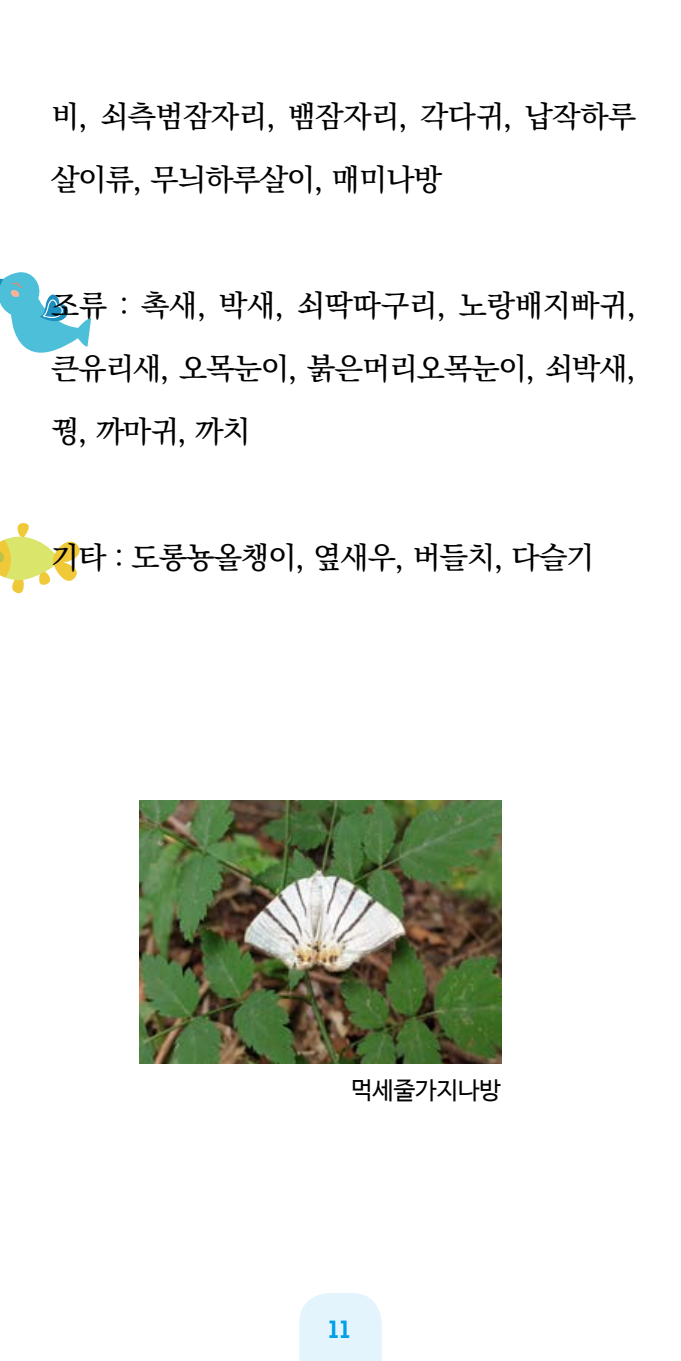
<style>
.page{position:relative;width:681px;height:1361px;background:#fff}
.page>*{position:absolute;margin:0;border:0;box-sizing:border-box;transform-origin:0 0}
.t1{font:700 36px "designhouse";color:#00a0e9}
.t2{font:500 30px/63px "Ko Pub World Batang";letter-spacing:-.025em;color:#000}
.t3{font:24px "Nanum Barun Gothic";color:#000}
</style>
<div class="page">
<svg style="left:299px;top:1293px;width:82px;height:68px;background:#e5f4fd"></svg>
<svg style="left:0;top:523px;width:80px;height:71px"></svg>
<svg style="left:0;top:272px;width:91px;height:81px"></svg>
<img style="left:140px;top:800px;width:361px;height:264px">
<p class="t2" style="left:51px;top:86px;width:586px">비, 쇠측범잠자리, 뱀잠자리, 각다귀, 납작하루 살이류, 무늬하루살이, 매미나방</p>
<p class="t2" style="left:51px;top:275px;width:586px;text-align:justify">조류 : 촉새, 박새, 쇠딱따구리, 노랑배지빠귀, 큰유리새, 오목눈이, 붉은머리오목눈이, 쇠박새, 꿩, 까마귀, 까치</p>
<p class="t2" style="left:51px;top:527px;width:544px">기타 : 도롱뇽올챙이, 옆새우, 버들치, 다슬기</p>
<p class="t3" style="left:351px;top:1078px;width:151px">먹세줄가지나방</p>
<p class="t1" style="left:327px;top:1312px;width:24px">11</p>
</div>
